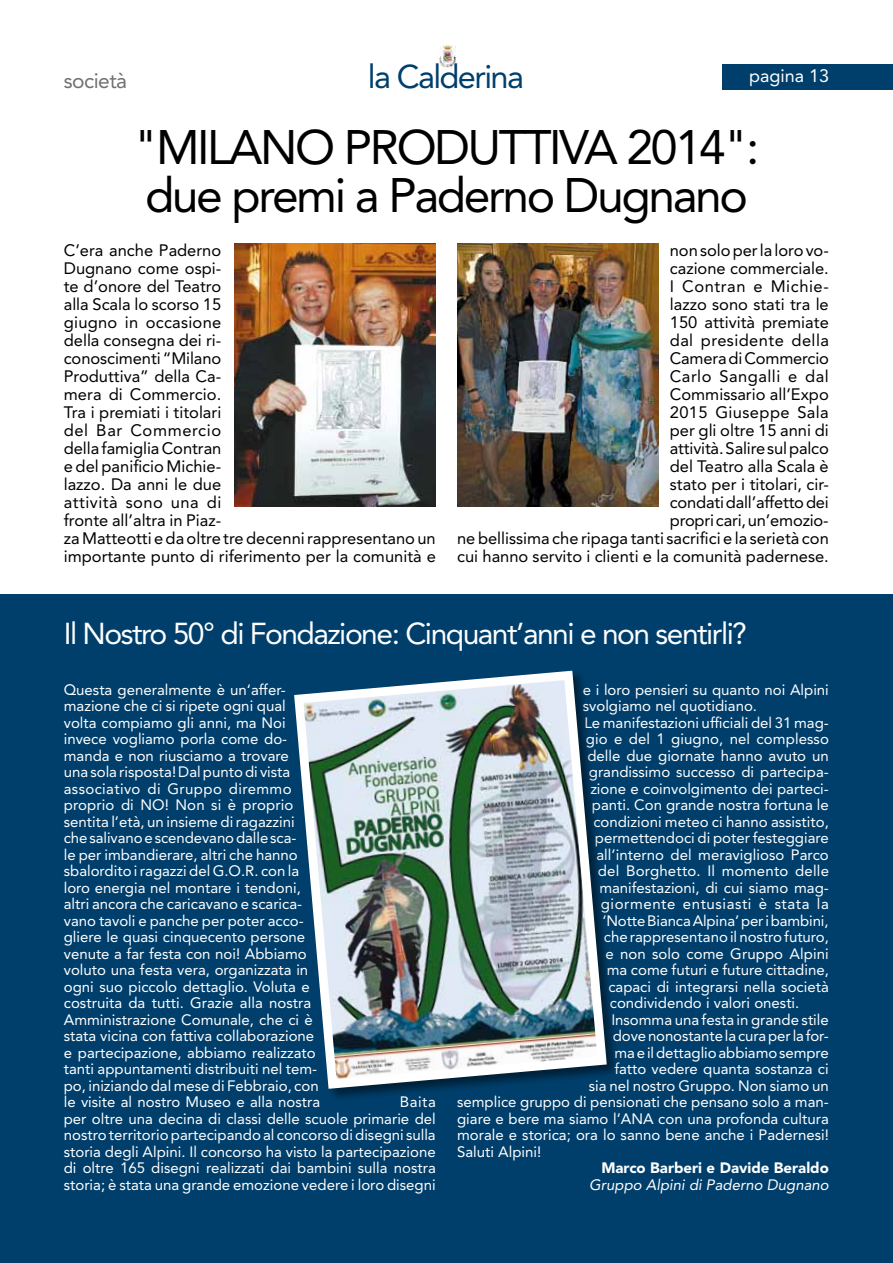
<style>
.page{position:relative;width:893px;height:1263px;background:#fff}
.page>*{position:absolute;margin:0;border:0;box-sizing:border-box;transform-origin:0 0}
.t1{font:48px/48px "Avenir LT Std";letter-spacing:-.05em;color:#000}
.t2{font:32.7px "Avenir LT Std";letter-spacing:-.05em;color:#003f6c}
.t3{font:30px "Avenir LT Std";letter-spacing:-.05em;color:#fff}
.t4{font:21px "Avenir LT Std";letter-spacing:-.025em;color:#707172}
.t5{font:18px "Avenir LT Std";color:#fff}
.t6{font:16.5px/18px "Avenir LT Std";color:#000}
.t7{font:15px/16.5px "Avenir LT Std";color:#fff}
.t8{font:italic 15px "Avenir LT Std";color:#fff}
.t9{font:15px "Avenir LT Std";letter-spacing:.04em;color:#fff}
.t10{font:900 15px "Avenir LT Std";color:#fff}
</style>
<div class="page">
<div style="left:0;top:594px;width:893px;height:669px;background:#003f6c"></div>
<img style="left:439px;top:45px;width:16px;height:22px">
<div style="left:723px;top:64px;width:170px;height:25px;background:#003f6c"></div>
<img style="left:294px;top:670px;width:317px;height:423px">
<img style="left:457px;top:244px;width:201px;height:262px">
<img style="left:234px;top:244px;width:202px;height:263px">
<h3 class="t4" style="left:64px;top:69px;width:65px">società</h3>
<h2 class="t2" style="left:368px;top:58px;width:158px">la Calderina</h2>
<p class="t5" style="left:749px;top:65px;width:82px">pagina 13</p>
<h1 class="t1" style="left:134px;top:124px;width:627px">"MILANO PRODUTTIVA 2014": due premi a Paderno Dugnano</h1>
<p class="t6" style="left:64px;top:242px;width:374px">C’era anche Paderno<br>Dugnano come ospi-<br>te d’onore del Teatro<br>alla Scala lo scorso 15<br>giugno in occasione<br>della consegna dei ri-<br>conoscimenti “Milano<br>Produttiva” della Ca-<br>mera di Commercio.<br>Tra i premiati i titolari<br>del Bar Commercio<br>della famiglia Contran<br>e del panificio Michie-<br>lazzo. Da anni le due<br>attività sono una di<br>fronte all’altra in Piaz-<br>za Matteotti e da oltre tre decenni rappresentano un importante punto di riferimento per la comunità e</p>
<p class="t6" style="left:457px;top:242px;width:373px;text-align:right">non solo per la loro vo-<br>cazione commerciale.<br>I Contran e Michie-<br>lazzo sono stati tra le<br>150 attività premiate<br>dal presidente della<br>Camera di Commercio<br>Carlo Sangalli e dal<br>Commissario all’Expo<br>2015 Giuseppe Sala<br>per gli oltre 15 anni di<br>attività. Salire sul palco<br>del Teatro alla Scala è<br>stato per i titolari, cir-<br>condati dall’affetto dei<br>propri cari, un’emozio-<br>ne bellissima che ripaga tanti sacrifici e la serietà con cui hanno servito i clienti e la comunità padernese.</p>
<h3 class="t3" style="left:64px;top:616px;width:685px">Il Nostro 50° di Fondazione: Cinquant’anni e non sentirli?</h3>
<p class="t7" style="left:64px;top:681px;width:258px">Questa generalmente è un‘affer&shy;mazione che ci si ripete ogni qual volta compiamo gli anni, ma Noi invece vogliamo porla come do&shy;manda e non riusciamo a trovare<br>una sola risposta! Dal punto di vista associativo di Gruppo diremmo proprio di NO! Non si è proprio sentita l’età, un insieme di ragazzini che salivano e scendevano dalle sca-<br>le per imbandierare, altri che hanno sbalordito i ragazzi del G.O.R. con la loro energia nel montare i tendoni, altri ancora che caricavano e scarica&shy;vano tavoli e panche per poter acco&shy;gliere le quasi cinquecento persone venute a far festa con noi! Abbiamo voluto una festa vera, organizzata in ogni suo piccolo dettaglio. Voluta e costruita da tutti. Grazie alla nostra Amministrazione Comunale, che ci è stata vicina con fattiva collaborazione e partecipazione, abbiamo realizzato tanti appuntamenti distribuiti nel tem&shy;po, iniziando dal mese di Febbraio, con le visite al nostro Museo e alla nostra</p>
<p class="t7" style="left:64px;top:1094px;width:374px;text-align:justify;text-indent:336px">Baita per oltre una decina di classi delle scuole primarie del nostro territorio partecipando al concorso di disegni sulla storia degli Alpini. Il concorso ha visto la partecipazione di oltre 165 disegni realizzati dai bambini sulla nostra storia; è stata una grande emozione vedere i loro disegni</p>
<p class="t7" style="left:583px;top:681px;width:248px">e i loro pensieri su quanto noi Alpini</p>
<p class="t7" style="left:583px;top:698px;width:176px">svolgiamo nel quotidiano.</p>
<p class="t7" style="left:584px;top:714px;width:246px">Le manifestazioni ufficiali del 31 mag-</p>
<p class="t7" style="left:586px;top:731px;width:245px">gio e del 1 giugno, nel complesso</p>
<p class="t7" style="left:587px;top:747px;width:243px">delle due giornate hanno avuto un</p>
<p class="t7" style="left:589px;top:764px;width:242px">grandissimo successo di partecipa-</p>
<p class="t7" style="left:590px;top:780px;width:240px">zione e coinvolgimento dei parteci-</p>
<p class="t7" style="left:592px;top:797px;width:238px">panti. Con grande nostra fortuna le</p>
<p class="t7" style="left:593px;top:813px;width:237px">condizioni meteo ci hanno assistito,</p>
<p class="t7" style="left:595px;top:830px;width:235px">permettendoci di poter festeggiare</p>
<p class="t7" style="left:596px;top:846px;width:234px">all’interno del meraviglioso Parco</p>
<p class="t7" style="left:598px;top:863px;width:233px">del Borghetto. Il momento delle</p>
<p class="t7" style="left:599px;top:879px;width:231px">manifestazioni, di cui siamo mag-</p>
<p class="t9" style="left:601px;top:895px;width:230px">giormente entusiasti è stata la</p>
<p class="t7" style="left:602px;top:912px;width:228px">‘Notte Bianca Alpina’ per i bambini,</p>
<p class="t7" style="left:604px;top:929px;width:227px">che rappresentano il nostro futuro,</p>
<p class="t7" style="left:605px;top:945px;width:225px">e non solo come Gruppo Alpini</p>
<p class="t7" style="left:607px;top:962px;width:224px">ma come futuri e future cittadine,</p>
<p class="t7" style="left:608px;top:978px;width:222px">capaci di integrarsi nella società</p>
<p class="t7" style="left:610px;top:995px;width:191px">condividendo i valori onesti.</p>
<p class="t7" style="left:611px;top:1011px;width:219px">Insomma una festa in grande stile</p>
<p class="t7" style="left:613px;top:1028px;width:217px">dove nonostante la cura per la for-</p>
<p class="t7" style="left:614px;top:1044px;width:216px">ma e il dettaglio abbiamo sempre</p>
<p class="t7" style="left:614px;top:1061px;width:216px">fatto vedere quanta sostanza ci</p>
<p class="t7" style="left:589px;top:1077px;width:242px">sia nel nostro Gruppo. Non siamo un</p>
<p class="t7" style="left:457px;top:1094px;width:373px">semplice gruppo di pensionati che pensano solo a man-</p>
<p class="t7" style="left:457px;top:1110px;width:373px">giare e bere ma siamo l’ANA con una profonda cultura</p>
<p class="t7" style="left:457px;top:1127px;width:373px">morale e storica; ora lo sanno bene anche i Padernesi!</p>
<p class="t7" style="left:457px;top:1143px;width:86px">Saluti Alpini!</p>
<p class="t10" style="left:601px;top:1159px;width:229px">Marco Barberi e Davide Beraldo</p>
<p class="t8" style="left:589px;top:1176px;width:241px">Gruppo Alpini di Paderno Dugnano</p>
</div>
